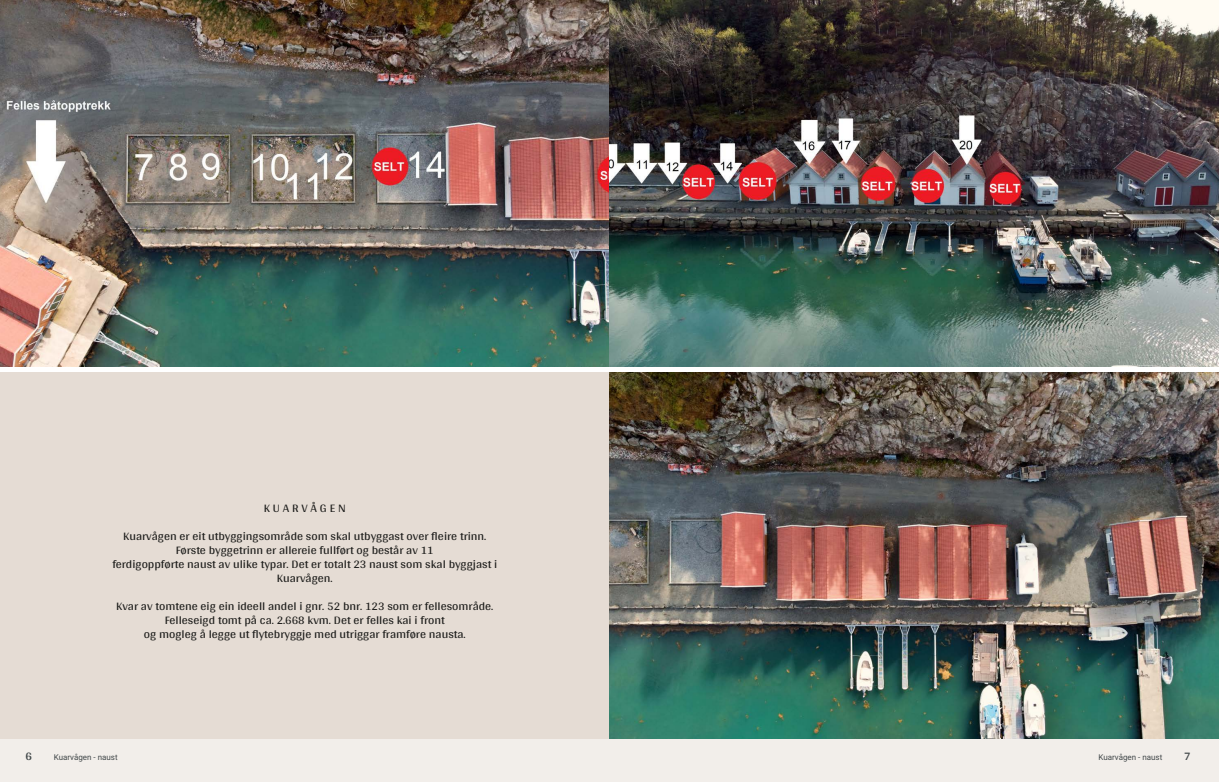
<style>
.page{position:relative;width:1219px;height:782px;background:#fff}
.page>*{position:absolute;margin:0;border:0;box-sizing:border-box;transform-origin:0 0}
.t1{font:12px/14px "Arya";color:#1d1d1b;text-align:center}
.t2{font:700 12px "Arya";color:#414749}
.t3{font:8px "Roboto";color:#414749}
</style>
<div class="page">
<img style="left:0;top:0;width:609px;height:367px">
<div style="left:0;top:739px;width:612px;height:42px;background:#f2eeea"></div>
<div style="left:0;top:372px;width:612px;height:367px;background:#e5dcd4"></div>
<img style="left:609px;top:0;width:610px;height:367px">
<img style="left:609px;top:372px;width:610px;height:367px">
<div style="left:607px;top:739px;width:612px;height:42px;background:#f2eeea"></div>
<p class="t1" style="left:264px;top:500px;width:83px">K U A R V Å G E N</p>
<p class="t1" style="left:112px;top:528px;width:386px">Kuarvågen er eit utbyggingsområde som skal utbyggast over fleire trinn.<br>Første byggetrinn er allereie fullført og består av 11<br>ferdigoppførte naust av ulike typar. Det er totalt 23 naust som skal byggjast i Kuarvågen.</p>
<p class="t1" style="left:116px;top:598px;width:379px">Kvar av tomtene eig ein ideell andel i gnr. 52 bnr. 123 som er fellesområde.<br>Felleseigd tomt på ca. 2.668 kvm. Det er felles kai i front<br>og mogleg å legge ut flytebryggje med utriggar framføre nausta.</p>
<p class="t2" style="left:26px;top:749px;width:8px">6</p>
<p class="t3" style="left:54px;top:751px;width:65px">Kuarvågen - naust</p>
<p class="t3" style="left:1098px;top:751px;width:65px">Kuarvågen - naust</p>
<p class="t2" style="left:1184px;top:749px;width:8px">7</p>
</div>
